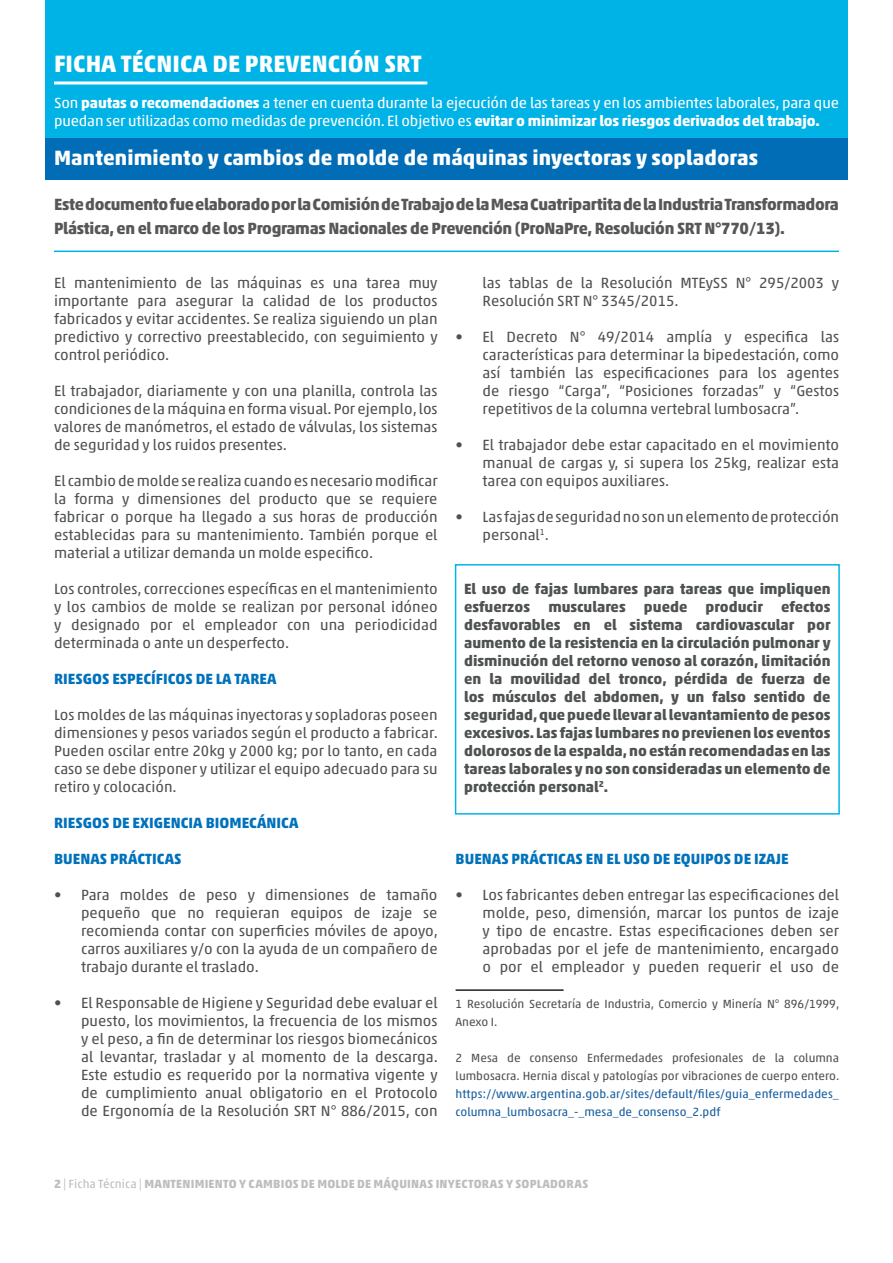
<style>
.page{position:relative;width:893px;height:1263px;background:#fff}
.page>*{position:absolute;margin:0;border:0;box-sizing:border-box;transform-origin:0 0}
.t1{font:700 24px "Akko Pro";color:#fff}
.t2{font:700 21px "Akko Pro";letter-spacing:.005em;color:#fff}
.t3{font:700 16.5px/24px "Akko Pro";letter-spacing:-.02em;color:#565757}
.t4{font:15px/18px "Akko Pro";color:#4f5252;text-align:justify}
.t5{font:700 15px/18px "Akko Pro";color:#4f5252;text-align:justify}
.t6{font:15px/18px "Akko Pro";letter-spacing:-.01em;color:#fff}
.t7{font:700 15px "Akko Pro";color:#0072bc}
.t8{font:12px/18px "Akko Pro";color:#4f5252}
.t9{font:700 12px "Akko Pro";letter-spacing:.02em;color:#bcbdc0}
.s1{font-weight:700}
.s2{color:#175d9e}
.s3{font-weight:400}
</style>
<div class="page">
<div style="left:455px;top:564px;width:385px;height:250px;border:2px solid #00b4e7"></div>
<hr style="left:456px;top:989px;width:108px;height:2px;background:#231f20">
<div style="left:45px;top:137px;width:803px;height:43px;background:#006db6"></div>
<div style="left:45px;top:0;width:803px;height:137px;background:#00b3e6"></div>
<hr style="left:54px;top:81px;width:373px;height:3px;background:#fff">
<hr style="left:54px;top:251px;width:785px;height:1px;background:#00b4e7">
<p class="t1" style="left:54px;top:49px;width:369px">FICHA TÉCNICA DE PREVENCIÓN SRT</p>
<p class="t6" style="left:54px;top:94px;width:786px">Son <span class="s1">pautas o recomendaciones</span> a tener en cuenta durante la ejecución de las tareas y en los ambientes laborales, para que puedan ser utilizadas como medidas de prevención. El objetivo es <span class="s1">evitar o minimizar los riesgos derivados del trabajo.</span></p>
<p class="t2" style="left:54px;top:145px;width:705px">Mantenimiento y cambios de molde de máquinas inyectoras y sopladoras</p>
<p class="t3" style="left:54px;top:192px;width:786px">Este documento fue elaborado por la Comisión de Trabajo de la Mesa Cuatripartita de la Industria Transformadora<br>Plástica, en el marco de los Programas Nacionales de Prevención (ProNaPre, Resolución SRT N°770/13).</p>
<p class="t4" style="left:54px;top:274px;width:385px">El mantenimiento de las máquinas es una tarea muy importante para asegurar la calidad de los productos fabricados y evitar accidentes. Se realiza siguiendo un plan predictivo y correctivo preestablecido, con seguimiento y control periódico.</p>
<p class="t4" style="left:54px;top:382px;width:385px">El trabajador, diariamente y con una planilla, controla las condiciones de la máquina en forma visual. Por ejemplo, los valores de manómetros, el estado de válvulas, los sistemas de seguridad y los ruidos presentes.</p>
<p class="t4" style="left:54px;top:472px;width:385px">El cambio de molde se realiza cuando es necesario modificar la forma y dimensiones del producto que se requiere fabricar o porque ha llegado a sus horas de producción establecidas para su mantenimiento. También porque el material a utilizar demanda un molde especifico.</p>
<p class="t4" style="left:54px;top:580px;width:385px">Los controles, correcciones específicas en el mantenimiento y los cambios de molde se realizan por personal idóneo y designado por el empleador con una periodicidad determinada o ante un desperfecto.</p>
<p class="t7" style="left:54px;top:670px;width:224px">RIESGOS ESPECÍFICOS DE LA TAREA</p>
<p class="t4" style="left:54px;top:706px;width:385px">Los moldes de las máquinas inyectoras y sopladoras poseen dimensiones y pesos variados según el producto a fabricar.<br>Pueden oscilar entre 20kg y 2000 kg; por lo tanto, en cada caso se debe disponer y utilizar el equipo adecuado para su retiro y colocación.</p>
<p class="t7" style="left:54px;top:814px;width:246px">RIESGOS DE EXIGENCIA BIOMECÁNICA</p>
<p class="t7" style="left:54px;top:850px;width:129px">BUENAS PRÁCTICAS</p>
<p class="t4" style="left:81px;top:886px;width:358px;text-indent:-27px">• Para moldes de peso y dimensiones de tamaño pequeño que no requieran equipos de izaje se recomienda contar con superficies móviles de apoyo, carros auxiliares y/o con la ayuda de un compañero de trabajo durante el traslado.</p>
<p class="t4" style="left:81px;top:994px;width:358px;text-indent:-27px">• El Responsable de Higiene y Seguridad debe evaluar el puesto, los movimientos, la frecuencia de los mismos y el peso, a fin de determinar los riesgos biomecánicos al levantar, trasladar y al momento de la descarga.<br>Este estudio es requerido por la normativa vigente y de cumplimiento anual obligatorio en el Protocolo de Ergonomía de la Resolución SRT N° 886/2015, con</p>
<p class="t4" style="left:483px;top:274px;width:358px">las tablas de la Resolución MTEySS N° 295/2003 y<br>Resolución SRT N° 3345/2015.</p>
<p class="t4" style="left:483px;top:328px;width:358px;text-indent:-27px">• El Decreto N° 49/2014 amplía y especifica las características para determinar la bipedestación, como así también las especificaciones para los agentes de riesgo “Carga”, “Posiciones forzadas” y “Gestos repetitivos de la columna vertebral lumbosacra”.</p>
<p class="t4" style="left:483px;top:436px;width:358px;text-indent:-27px">• El trabajador debe estar capacitado en el movimiento manual de cargas y, si supera los 25kg, realizar esta tarea con equipos auxiliares.</p>
<p class="t4" style="left:483px;top:508px;width:358px;text-indent:-27px">• Las fajas de seguridad no son un elemento de protección personal<sup>1</sup>.</p>
<p class="t5" style="left:464px;top:580px;width:368px">El uso de fajas lumbares para tareas que impliquen esfuerzos musculares puede producir efectos desfavorables en el sistema cardiovascular por aumento de la resistencia en la circulación pulmonar y disminución del retorno venoso al corazón, limitación en la movilidad del tronco, pérdida de fuerza de los músculos del abdomen, y un falso sentido de seguridad, que puede llevar al levantamiento de pesos excesivos. Las fajas lumbares no previenen los eventos dolorosos de la espalda, no están recomendadas en las tareas laborales y no son consideradas un elemento de protección personal<sup>2</sup>.</p>
<p class="t7" style="left:456px;top:850px;width:334px">BUENAS PRÁCTICAS EN EL USO DE EQUIPOS DE IZAJE</p>
<p class="t4" style="left:483px;top:886px;width:358px;text-indent:-27px">• Los fabricantes deben entregar las especificaciones del molde, peso, dimensión, marcar los puntos de izaje y tipo de encastre. Estas especificaciones deben ser aprobadas por el jefe de mantenimiento, encargado o por el empleador y pueden requerir el uso de</p>
<p class="t8" style="left:456px;top:995px;width:385px">1 Resolución Secretaría de Industria, Comercio y Minería N° 896/1999,<br>Anexo I.</p>
<p class="t8" style="left:456px;top:1049px;width:385px;text-align:justify">2 Mesa de consenso Enfermedades profesionales de la columna lumbosacra. Hernia discal y patologías por vibraciones de cuerpo entero. <span class="s2">https://www.argentina.gob.ar/sites/default/files/guia_enfermedades_ columna_lumbosacra_-_mesa_de_consenso_2.pdf</span></p>
<p class="t9" style="left:54px;top:1176px;width:536px">2 <span class="s3">| Ficha Técnica |</span> MANTENIMIENTO Y CAMBIOS DE MOLDE DE MÁQUINAS INYECTORAS Y SOPLADORAS</p>
</div>
